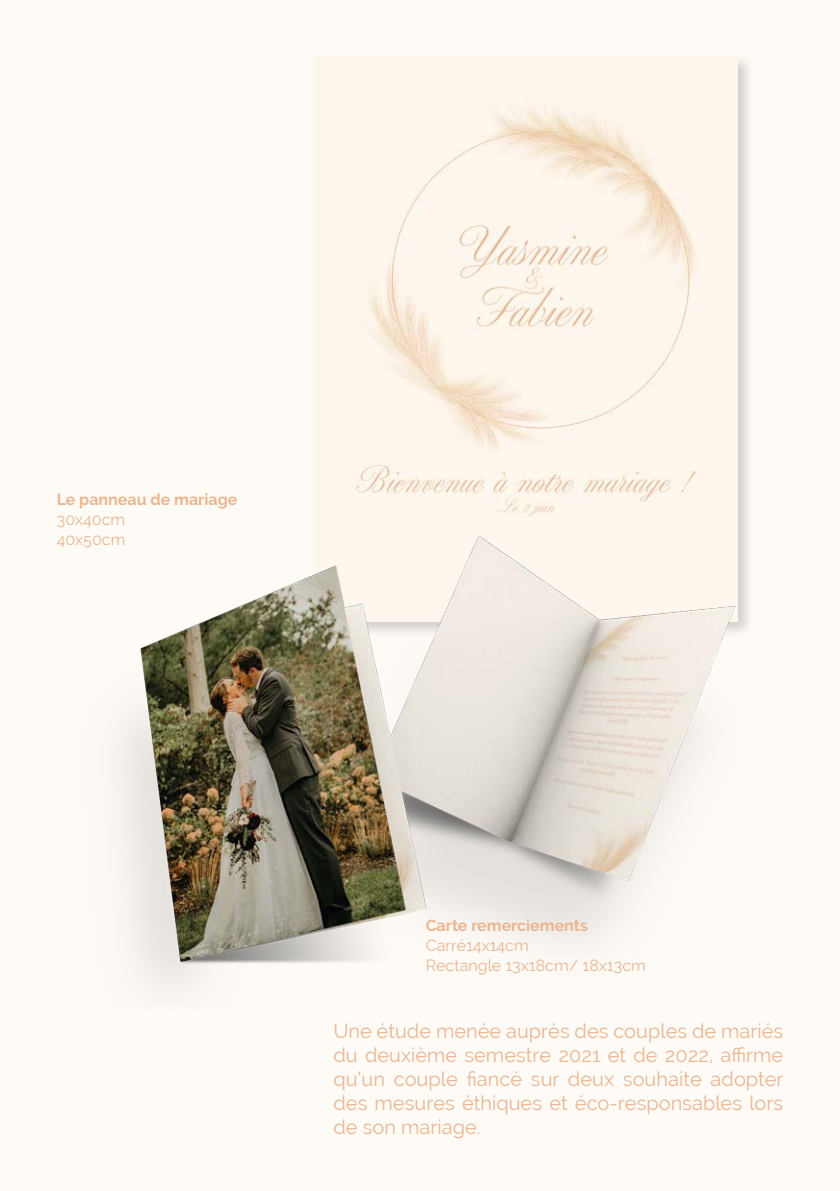
<style>
.page{position:relative;width:840px;height:1191px;background:#fff}
.page>*{position:absolute;margin:0;border:0;box-sizing:border-box;transform-origin:0 0}
.t1{font:20px/24px "Raleway";color:#eab690;text-align:justify}
.t2{font:16px "Raleway";color:#eab690}
.t3{font:700 16px "Raleway";color:#eab690}
</style>
<div class="page">
<div style="left:0;top:0;width:839px;height:1191px;background:#fefbf7"></div>
<div style="left:312px;top:54px;width:441px;height:583px;background:#231f20;opacity:.2"></div>
<img style="left:315px;top:57px;width:422px;height:451px">
<img style="left:122px;top:508px;width:615px;height:476px">
<p class="t3" style="left:57px;top:490px;width:182px">Le panneau de mariage</p>
<p class="t2" style="left:57px;top:510px;width:70px">30x40cm</p>
<p class="t2" style="left:57px;top:530px;width:70px">40x50cm</p>
<p class="t3" style="left:425px;top:915px;width:164px">Carte remerciements</p>
<p class="t2" style="left:425px;top:935px;width:104px">Carré14x14cm</p>
<p class="t2" style="left:425px;top:955px;width:221px">Rectangle 13x18cm/ 18x13cm</p>
<p class="t1" style="left:333px;top:1019px;width:451px">Une étude menée auprès des couples de mariés du deuxième semestre 2021 et de 2022, affirme qu’un couple fiancé sur deux souhaite adopter des mesures éthiques et éco-responsables lors de son mariage.</p>
</div>
